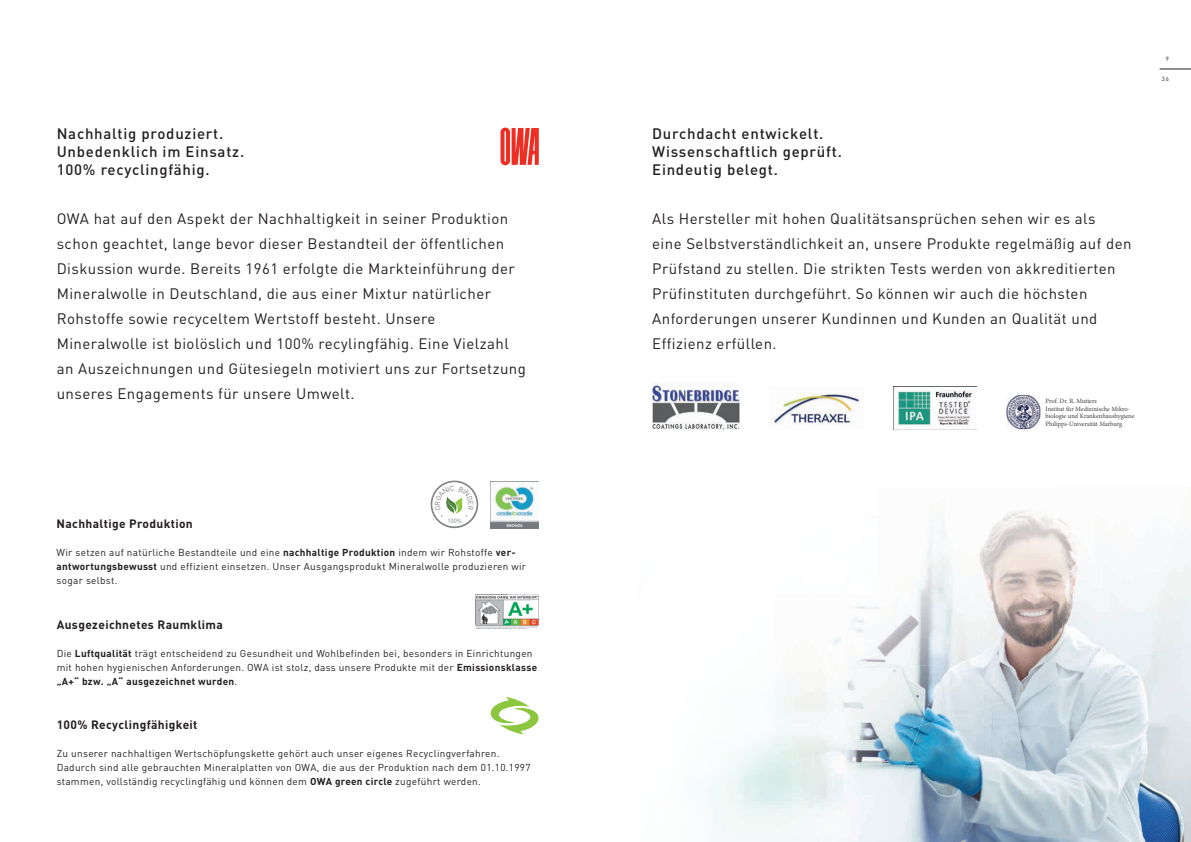
<style>
.page{position:relative;width:1191px;height:842px;background:#fff}
.page>*{position:absolute;margin:0;border:0;box-sizing:border-box;transform-origin:0 0}
.t1{font:15px/25px "DIN Pro";letter-spacing:.03em;color:#231f20}
.t2{font:500 15px/18px "DIN Pro";letter-spacing:.05em;color:#231f20}
.t3{font:700 12px "DIN Pro";letter-spacing:.03em;color:#231f20}
.t4{font:10px/14px "DIN Pro";letter-spacing:.03em;color:#231f20}
.t5{font:6.5px/7.8px "Minion Pro";letter-spacing:-.005em;color:#3e3e3f}
.t6{font:6.1px "DIN Pro";color:#808285}
.t7{font:6px "DIN Pro";color:#231f20}
.s1{font-weight:700}
</style>
<div class="page">
<img style="left:972px;top:757px;width:219px;height:85px">
<svg style="left:510px;top:405px;width:681px;height:352px"></svg>
<img style="left:1052px;top:488px;width:139px;height:200px">
<img style="left:983px;top:488px;width:69px;height:204px">
<img style="left:972px;top:594px;width:11px;height:124px">
<img style="left:983px;top:692px;width:56px;height:16px">
<svg style="left:600px;top:382px;width:372px;height:460px"></svg>
<img style="left:814px;top:736px;width:106px;height:106px">
<img style="left:708px;top:768px;width:106px;height:74px">
<img style="left:637px;top:819px;width:71px;height:23px">
<img style="left:752px;top:436px;width:283px;height:52px">
<img style="left:993px;top:405px;width:44px;height:31px">
<img style="left:745px;top:488px;width:269px;height:106px">
<img style="left:774px;top:594px;width:198px;height:71px">
<img style="left:745px;top:594px;width:29px;height:184px">
<img style="left:774px;top:665px;width:170px;height:71px">
<img style="left:774px;top:736px;width:110px;height:32px">
<img style="left:768px;top:392px;width:225px;height:80px">
<img style="left:600px;top:819px;width:8px;height:23px">
<img style="left:688px;top:414px;width:80px;height:60px">
<img style="left:711px;top:382px;width:86px;height:32px">
<img style="left:576px;top:472px;width:169px;height:347px">
<img style="left:644px;top:488px;width:95px;height:97px">
<img style="left:637px;top:585px;width:64px;height:98px">
<img style="left:637px;top:682px;width:25px;height:65px">
<img style="left:682px;top:456px;width:70px;height:32px">
<svg style="left:679px;top:488px;width:10px;height:3px"></svg>
<hr style="left:1159px;top:69px;width:32px;height:1px;background:#231f20">
<img style="left:475px;top:594px;width:64px;height:35px">
<img style="left:530px;top:594px;width:9px;height:31px">
<svg style="left:490px;top:697px;width:49px;height:37px"></svg>
<img style="left:652px;top:383px;width:87px;height:46px">
<img style="left:769px;top:387px;width:94px;height:42px">
<img style="left:893px;top:387px;width:83px;height:42px">
<img style="left:1006px;top:395px;width:34px;height:11px">
<svg style="left:1006px;top:395px;width:8px;height:2px"></svg>
<img style="left:1006px;top:406px;width:34px;height:23px">
<svg style="left:430px;top:481px;width:48px;height:47px"></svg>
<div style="left:432px;top:482px;width:45px;height:45px;background:#fff;border-radius:50%"></div>
<div style="left:432px;top:482px;width:45px;height:45px;border:1px solid #808285;border-radius:50%"></div>
<img style="left:491px;top:482px;width:47px;height:46px">
<svg style="left:500px;top:128px;width:39px;height:37px"></svg>
<svg style="left:435px;top:485px;width:38px;height:32px"></svg>
<p class="t2" style="left:57px;top:124px;width:189px">Nachhaltig produziert.<br>Unbedenklich im Einsatz.<br>100% recyclingfähig.</p>
<p class="t1" style="left:57px;top:206px;width:471px">OWA hat auf den Aspekt der Nachhaltigkeit in seiner Produktion schon geachtet, lange bevor dieser Bestandteil der öffentlichen Diskussion wurde. Bereits 1961 erfolgte die Markteinführung der Mineralwolle in Deutschland, die aus einer Mixtur natürlicher Rohstoffe sowie recyceltem Wertstoff besteht. Unsere Mineralwolle ist biolöslich und 100% recylingfähig. Eine Vielzahl an Auszeichnungen und Gütesiegeln motiviert uns zur Fortsetzung unseres Engagements für unsere Umwelt.</p>
<p class="t6" style="left:447px;top:516px;width:16px">100%</p>
<p class="t3" style="left:57px;top:515px;width:138px">Nachhaltige Produktion</p>
<p class="t4" style="left:57px;top:545px;width:471px">Wir setzen auf natürliche Bestandteile und eine <span class="s1">nachhaltige Produktion</span> indem wir Rohstoffe <span class="s1">ver&shy;antwortungsbewusst</span> und effizient einsetzen. Unser Ausgangsprodukt Mineralwolle produzieren wir sogar selbst.</p>
<p class="t3" style="left:57px;top:616px;width:168px">Ausgezeichnetes Raumklima</p>
<p class="t4" style="left:57px;top:645px;width:482px">Die <span class="s1">Luftqualität</span> trägt entscheidend zu Gesundheit und Wohlbefinden bei, besonders in Einrichtungen mit hohen hygienischen Anforderungen. OWA ist stolz, dass unsere Produkte mit der <span class="s1">Emissionsklasse „A+“ bzw. „A“ ausgezeichnet wurden</span>.</p>
<p class="t3" style="left:57px;top:717px;width:142px">100% Recyclingfähigkeit</p>
<p class="t4" style="left:57px;top:746px;width:475px">Zu unserer nachhaltigen Wertschöpfungskette gehört auch unser eigenes Recyclingverfahren.<br>Dadurch sind alle gebrauchten Mineralplatten von OWA, die aus der Produktion nach dem 01.10.1997 stammen, vollständig recyclingfähig und können dem <span class="s1">OWA green circle</span> zugeführt werden.</p>
<p class="t2" style="left:652px;top:124px;width:191px">Durchdacht entwickelt.<br>Wissenschaftlich geprüft.<br>Eindeutig belegt.</p>
<p class="t1" style="left:652px;top:206px;width:481px">Als Hersteller mit hohen Qualitätsansprüchen sehen wir es als<br>eine Selbstverständlichkeit an, unsere Produkte regelmäßig auf den Prüfstand zu stellen. Die strikten Tests werden von akkreditierten Prüfinstituten durchgeführt. So können wir auch die höchsten Anforderungen unserer Kundinnen und Kunden an Qualität und Effizienz erfüllen.</p>
<p class="t5" style="left:1045px;top:397px;width:90px">Prof. Dr. R. Mutters<br>Institut für Medizinische Mikro&shy;biologie und Krankenhaushygiene<br>Philipps-Universität Marburg</p>
<p class="t7" style="left:1165px;top:55px;width:5px">9</p>
<p class="t7" style="left:1162px;top:75px;width:8px">36</p>
</div>
